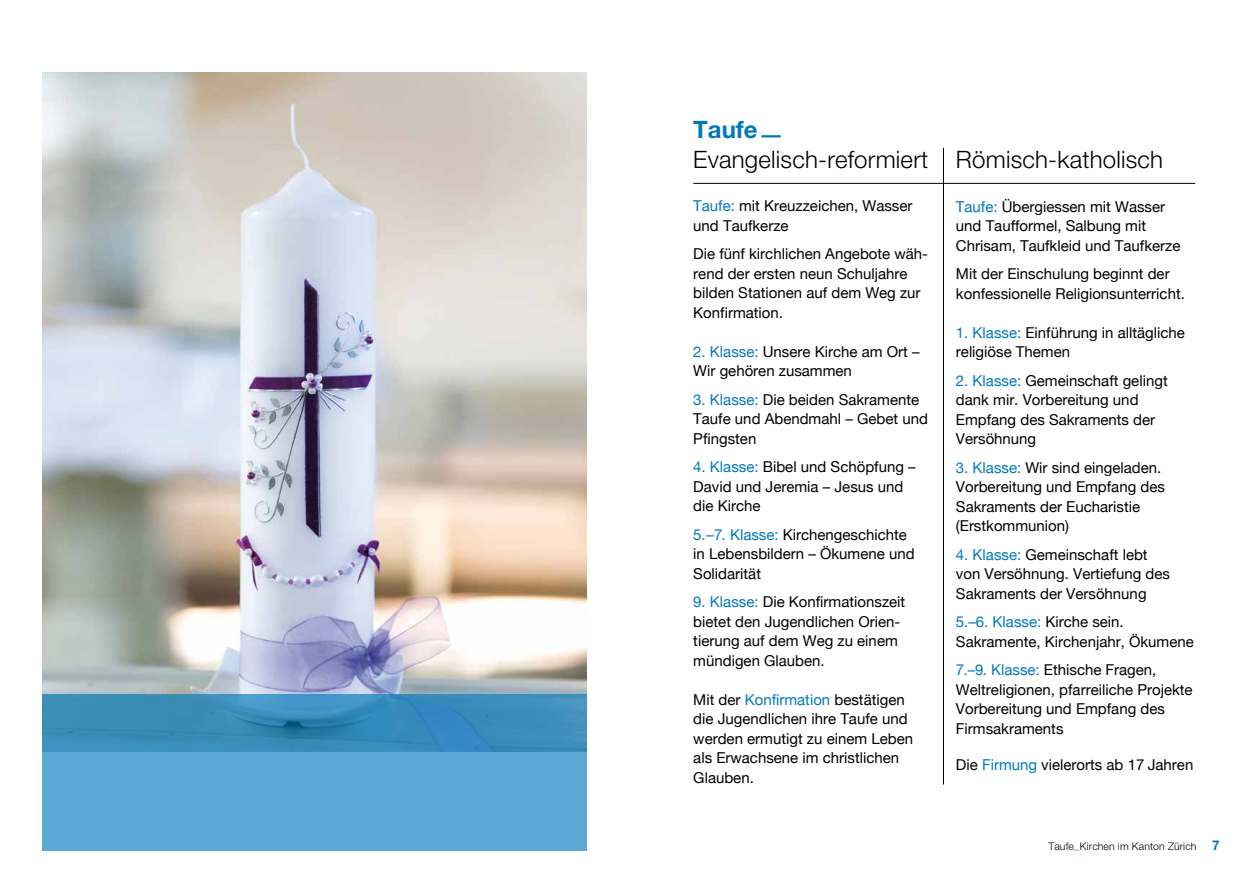
<style>
.page{position:relative;width:1259px;height:893px;background:#fff}
.page>*{position:absolute;margin:0;border:0;box-sizing:border-box;transform-origin:0 0}
.t1{font:300 24px "Helvetica Neue";letter-spacing:.01em;color:#000}
.t2{font:700 24px "Helvetica Neue";color:#0079bc}
.t3{font:15px/19.5px "Helvetica Neue";color:#000}
.t4{font:300 10.5px "Helvetica Neue";letter-spacing:.01em;color:#000}
.s1{color:#0079bc}
.s2{font-weight:900;color:#0079bc}
.s3{font-weight:700;font-size:13.5px;color:#0079bc}
</style>
<div class="page">
<img style="left:43px;top:72px;width:544px;height:622px">
<svg style="left:43px;top:694px;width:544px;height:156px;background:#4d9dc9"></svg>
<hr style="left:693px;top:183px;width:502px;height:1px;background:#000">
<svg style="left:761px;top:135px;width:19px;height:2px"></svg>
<hr style="left:943px;top:148px;width:1px;height:636px;background:#000">
<h1 class="t2" style="left:693px;top:114px;width:66px">Taufe</h1>
<h1 class="t1" style="left:693px;top:145px;width:236px">Evangelisch-reformiert</h1>
<p class="t3" style="left:693px;top:197px;width:221px"><span class="s1">Taufe:</span> mit Kreuzzeichen, Wasser und Taufkerze</p>
<p class="t3" style="left:693px;top:245px;width:236px">Die fünf kirchlichen Angebote wäh&shy;rend der ersten neun Schuljahre bilden Stationen auf dem Weg zur<br>Konfirmation.</p>
<p class="t3" style="left:693px;top:343px;width:228px"><span class="s1">2. Klasse:</span> Unsere Kirche am Ort –<br>Wir gehören zusammen</p>
<p class="t3" style="left:693px;top:391px;width:236px"><span class="s1">3. Klasse:</span> Die beiden Sakramente<br>Taufe und Abendmahl – Gebet und<br>Pfingsten</p>
<p class="t3" style="left:693px;top:458px;width:224px"><span class="s1">4. Klasse:</span> Bibel und Schöpfung –<br>David und Jeremia – Jesus und die Kirche</p>
<p class="t3" style="left:693px;top:526px;width:223px"><span class="s1">5.–7. Klasse:</span> Kirchengeschichte in Lebensbildern – Ökumene und<br>Solidarität</p>
<p class="t3" style="left:693px;top:593px;width:213px"><span class="s1">9. Klasse:</span> Die Konfirmationszeit bietet den Jugendlichen Orien&shy;tierung auf dem Weg zu einem mündigen Glauben.</p>
<p class="t3" style="left:693px;top:691px;width:221px">Mit der <span class="s1">Konfirmation</span> bestätigen die Jugendlichen ihre Taufe und werden ermutigt zu einem Leben als Erwachsene im christlichen<br>Glauben.</p>
<h1 class="t1" style="left:956px;top:145px;width:209px">Römisch-katholisch</h1>
<p class="t3" style="left:956px;top:197px;width:226px"><span class="s1">Taufe:</span> Übergiessen mit Wasser und Taufformel, Salbung mit<br>Chrisam, Taufkleid und Taufkerze</p>
<p class="t3" style="left:956px;top:265px;width:230px">Mit der Einschulung beginnt der konfessionelle Religionsunterricht.</p>
<p class="t3" style="left:956px;top:323px;width:230px"><span class="s1">1. Klasse:</span> Einführung in alltägliche religiöse Themen</p>
<p class="t3" style="left:956px;top:371px;width:213px"><span class="s1">2. Klasse:</span> Gemeinschaft gelingt dank mir. Vorbereitung und<br>Empfang des Sakraments der<br>Versöhnung</p>
<p class="t3" style="left:956px;top:458px;width:210px"><span class="s1">3. Klasse:</span> Wir sind eingeladen.<br>Vorbereitung und Empfang des<br>Sakraments der Eucharistie (Erstkommunion)</p>
<p class="t3" style="left:956px;top:545px;width:215px"><span class="s1">4. Klasse:</span> Gemeinschaft lebt von Versöhnung. Vertiefung des<br>Sakraments der Versöhnung</p>
<p class="t3" style="left:956px;top:613px;width:239px"><span class="s1">5.–6. Klasse:</span> Kirche sein.<br>Sakramente, Kirchenjahr, Ökumene</p>
<p class="t3" style="left:956px;top:661px;width:238px"><span class="s1">7.–9. Klasse:</span> Ethische Fragen,<br>Weltreligionen, pfarreiliche Projekte<br>Vorbereitung und Empfang des<br>Firmsakraments</p>
<p class="t3" style="left:956px;top:755px;width:239px">Die <span class="s1">Firmung</span> vielerorts ab 17 Jahren</p>
<p class="t4" style="left:1048px;top:840px;width:173px">Taufe<span class="s2">_</span>Kirchen im Kanton Zürich <span class="s3">7</span></p>
</div>
